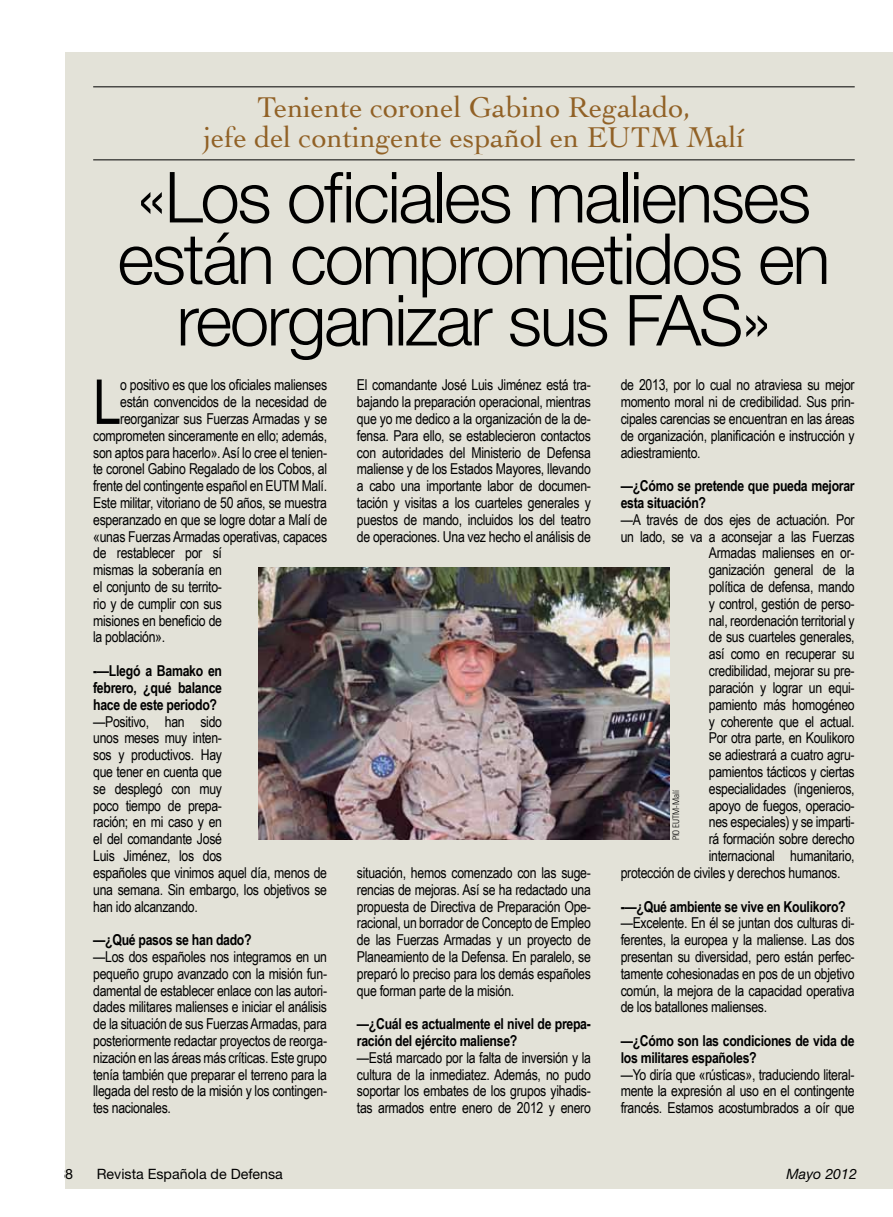
<style>
.page{position:relative;width:893px;height:1217px;background:#fff}
.page>*{position:absolute;margin:0;border:0;box-sizing:border-box;transform-origin:0 0}
.t1{font:300 70.5px/61.5px "Helvetica Neue";letter-spacing:-.03em;color:#000;text-align:center}
.t2{font:61.95px "Arial Narrow";color:#000}
.t3{font:30px/30px "Cochin";letter-spacing:-.005em;color:#916126;text-align:center}
.t4{font:15px/16.8px "Arial Narrow";letter-spacing:-.02em;color:#000;text-align:justify}
.t5{font:700 15px/16.8px "Arial Narrow";letter-spacing:-.02em;color:#000}
.t6{font:14.25px "Helvetica Neue";color:#000}
.t7{font:italic 14.25px "Helvetica Neue";color:#000}
.t8{font:300 condensed 9px "Univers";letter-spacing:-.005em;color:#000}
</style>
<div class="page">
<div style="left:65px;top:52px;width:828px;height:1136px;background:#e3e2d8"></div>
<hr style="left:93px;top:87px;width:762px;height:1px;background:#000">
<hr style="left:93px;top:159px;width:762px;height:1px;background:#000">
<img style="left:258px;top:567px;width:411px;height:272px">
<h3 class="t3" style="left:204px;top:91px;width:542px">Teniente coronel Gabino Regalado,<br>jefe del contingente español en EUTM Malí</h3>
<h1 class="t1" style="left:117px;top:165px;width:714px">«Los oficiales malienses están comprometidos en reorganizar sus FAS»</h1>
<h2 class="t2" style="left:93px;top:356px;width:30px">L</h2>
<p class="t4" style="left:120px;top:376px;width:208px">o positivo es que los oficiales malienses</p>
<p class="t4" style="left:120px;top:393px;width:208px">están convencidos de la necesidad de</p>
<p class="t4" style="left:120px;top:409px;width:208px">reorganizar sus Fuerzas Armadas y se</p>
<p class="t4" style="left:93px;top:426px;width:235px">comprometen sinceramente en ello; además,</p>
<p class="t4" style="left:93px;top:443px;width:235px">son aptos para hacerlo». Así lo cree el tenien-</p>
<p class="t4" style="left:93px;top:460px;width:235px">te coronel Gabino Regalado de los Cobos, al</p>
<p class="t4" style="left:93px;top:477px;width:235px">frente del contingente español en EUTM Malí.</p>
<p class="t4" style="left:93px;top:493px;width:235px">Este militar, vitoriano de 50 años, se muestra</p>
<p class="t4" style="left:93px;top:510px;width:235px">esperanzado en que se logre dotar a Malí de</p>
<p class="t4" style="left:93px;top:527px;width:235px">«unas Fuerzas Armadas operativas, capaces</p>
<p class="t4" style="left:93px;top:544px;width:130px">de restablecer por sí</p>
<p class="t4" style="left:93px;top:561px;width:130px">mismas la soberanía en</p>
<p class="t4" style="left:93px;top:577px;width:130px">el conjunto de su territo-</p>
<p class="t4" style="left:93px;top:594px;width:130px">rio y de cumplir con sus</p>
<p class="t4" style="left:93px;top:611px;width:130px">misiones en beneficio de</p>
<p class="t4" style="left:93px;top:628px;width:73px">la población».</p>
<p class="t5" style="left:93px;top:661px;width:130px;text-align:justify">-—Llegó a Bamako en febrero, ¿qué balance hace de este periodo?</p>
<p class="t4" style="left:93px;top:712px;width:235px;text-align:left">—Positivo, han sido<br>unos meses muy inten-<br>sos y productivos. Hay<br>que tener en cuenta que<br>se desplegó con muy<br>poco tiempo de prepa-<br>ración; en mi caso y en<br>el del comandante José<br>Luis Jiménez, los dos<br>españoles que vinimos aquel día, menos de una semana. Sin embargo, los objetivos se han ido alcanzando.</p>
<p class="t5" style="left:93px;top:930px;width:160px">—¿Qué pasos se han dado?</p>
<p class="t4" style="left:93px;top:947px;width:235px">—Los dos españoles nos integramos en un pequeño grupo avanzado con la misión fun&shy;damental de establecer enlace con las autori&shy;dades militares malienses e iniciar el análisis de la situación de sus Fuerzas Armadas, para posteriormente redactar proyectos de reorga&shy;nización en las áreas más críticas. Este grupo tenía también que preparar el terreno para la llegada del resto de la misión y los contingen&shy;tes nacionales.</p>
<p class="t4" style="left:357px;top:376px;width:235px">El comandante José Luis Jiménez está tra&shy;bajando la preparación operacional, mientras que yo me dedico a la organización de la de&shy;fensa. Para ello, se establecieron contactos con autoridades del Ministerio de Defensa maliense y de los Estados Mayores, llevando a cabo una importante labor de documen&shy;tación y visitas a los cuarteles generales y puestos de mando, incluidos los del teatro de operaciones. Una vez hecho el análisis de</p>
<p class="t4" style="left:357px;top:863px;width:235px">situación, hemos comenzado con las suge&shy;rencias de mejoras. Así se ha redactado una propuesta de Directiva de Preparación Ope&shy;racional, un borrador de Concepto de Empleo de las Fuerzas Armadas y un proyecto de Planeamiento de la Defensa. En paralelo, se preparó lo preciso para los demás españoles que forman parte de la misión.</p>
<p class="t5" style="left:357px;top:1014px;width:235px">—¿Cuál es actualmente el nivel de prepa&shy;ración del ejército maliense?</p>
<p class="t4" style="left:357px;top:1048px;width:235px">—Está marcado por la falta de inversión y la cultura de la inmediatez. Además, no pudo soportar los embates de los grupos yihadis&shy;tas armados entre enero de 2012 y enero</p>
<p class="t4" style="left:621px;top:376px;width:235px">de 2013, por lo cual no atraviesa su mejor momento moral ni de credibilidad. Sus prin&shy;cipales carencias se encuentran en las áreas de organización, planificación e instrucción y adiestramiento.</p>
<p class="t5" style="left:621px;top:476px;width:235px">—¿Cómo se pretende que pueda mejorar esta situación?</p>
<p class="t4" style="left:621px;top:510px;width:235px">—A través de dos ejes de actuación. Por</p>
<p class="t4" style="left:621px;top:527px;width:235px">un lado, se va a aconsejar a las Fuerzas</p>
<p class="t4" style="left:709px;top:544px;width:147px">Armadas malienses en or-</p>
<p class="t4" style="left:709px;top:561px;width:147px">ganización general de la</p>
<p class="t4" style="left:709px;top:577px;width:147px">política de defensa, mando</p>
<p class="t4" style="left:709px;top:594px;width:147px">y control, gestión de perso-</p>
<p class="t4" style="left:709px;top:611px;width:147px">nal, reordenación territorial y</p>
<p class="t4" style="left:709px;top:628px;width:147px">de sus cuarteles generales,</p>
<p class="t4" style="left:709px;top:645px;width:147px">así como en recuperar su</p>
<p class="t4" style="left:709px;top:661px;width:147px">credibilidad, mejorar su pre-</p>
<p class="t4" style="left:709px;top:678px;width:147px">paración y lograr un equi-</p>
<p class="t4" style="left:709px;top:695px;width:147px">pamiento más homogéneo</p>
<p class="t4" style="left:709px;top:712px;width:147px">y coherente que el actual.</p>
<p class="t4" style="left:709px;top:729px;width:147px">Por otra parte, en Koulikoro</p>
<p class="t4" style="left:709px;top:745px;width:147px">se adiestrará a cuatro agru-</p>
<p class="t4" style="left:709px;top:762px;width:147px">pamientos tácticos y ciertas</p>
<p class="t4" style="left:709px;top:779px;width:147px">especialidades (ingenieros,</p>
<p class="t4" style="left:709px;top:796px;width:147px">apoyo de fuegos, operacio-</p>
<p class="t4" style="left:709px;top:813px;width:147px">nes especiales) y se imparti-</p>
<p class="t4" style="left:709px;top:829px;width:147px">rá formación sobre derecho</p>
<p class="t4" style="left:709px;top:846px;width:147px">internacional humanitario,</p>
<p class="t4" style="left:621px;top:863px;width:221px">protección de civiles y derechos humanos.</p>
<p class="t5" style="left:621px;top:896px;width:227px">-—¿Qué ambiente se vive en Koulikoro?</p>
<p class="t4" style="left:621px;top:913px;width:235px">—Excelente. En él se juntan dos culturas di&shy;ferentes, la europea y la maliense. Las dos presentan su diversidad, pero están perfec&shy;tamente cohesionadas en pos de un objetivo común, la mejora de la capacidad operativa de los batallones malienses.</p>
<p class="t5" style="left:621px;top:1031px;width:235px">—¿Cómo son las condiciones de vida de los militares españoles?</p>
<p class="t4" style="left:621px;top:1065px;width:235px">—Yo diría que «rústicas», traduciendo literal&shy;mente la expresión al uso en el contingente francés. Estamos acostumbrados a oír que</p>
<p class="t8" style="left:671px;top:840px;width:52px;rotate:-90deg">PIO EUTM-Malí</p>
<p class="t6" style="left:65px;top:1164px;width:9px">8</p>
<p class="t6" style="left:97px;top:1164px;width:188px">Revista Española de Defensa</p>
<p class="t7" style="left:848px;top:1164px;width:9px">3</p>
<p class="t7" style="left:787px;top:1164px;width:72px">Mayo 2012</p>
</div>
